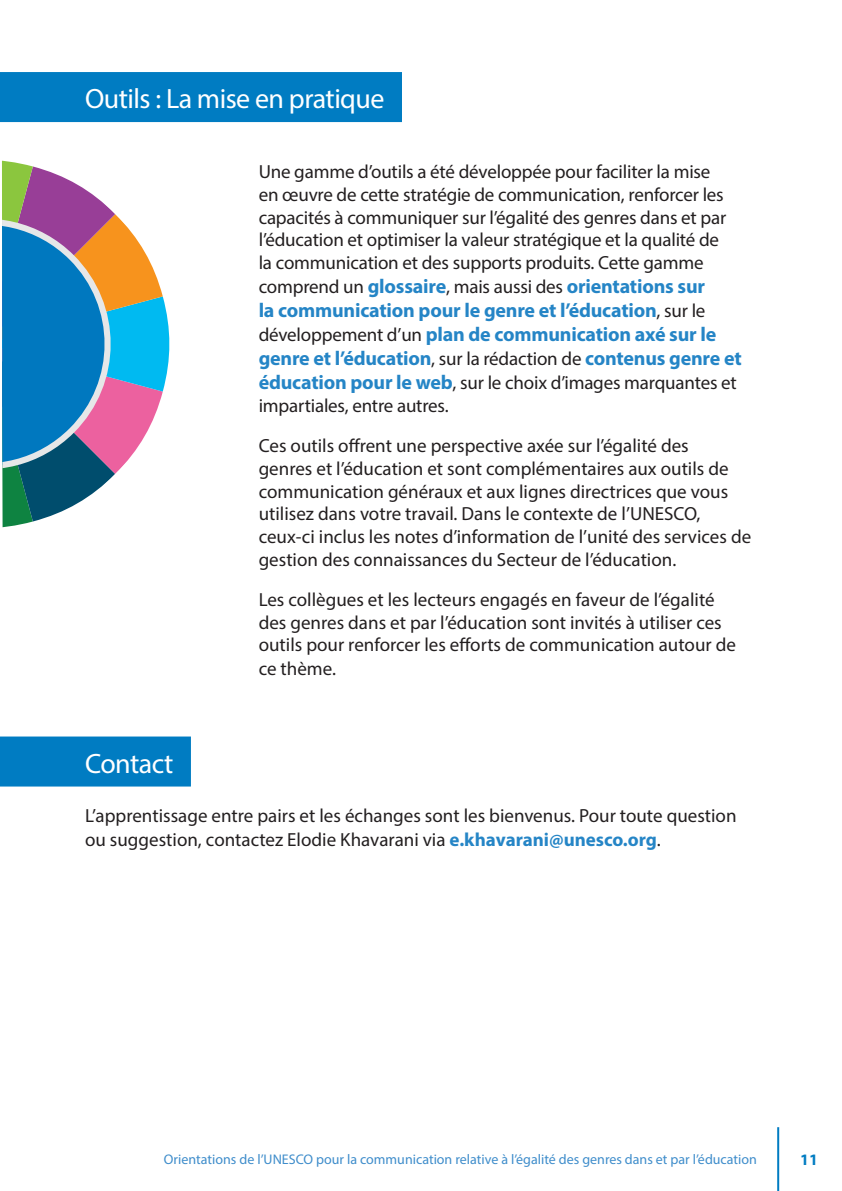
<style>
.page{position:relative;width:842px;height:1191px;background:#fff}
.page>*{position:absolute;margin:0;border:0;box-sizing:border-box;transform-origin:0 0}
.t1{font:28px "Myriad Pro";letter-spacing:-.02em;color:#fff}
.t2{font:700 20px/24px "Myriad Pro";letter-spacing:-.01em;color:#2585c6}
.t3{font:19px/22.8px "Myriad Pro";color:#231f20}
.t4{font:700 16px "Myriad Pro";color:#007cc2}
.t5{font:14px "Myriad Pro";color:#3f8dcb}
.s1{font-weight:400;font-size:19px;color:#231f20}
.s2{font-weight:700;font-size:20px;color:#2585c6}
.s3{font-weight:700;color:#2585c6}
</style>
<div class="page">
<hr style="left:777px;top:1127px;width:2px;height:64px;background:#007cc2">
<div style="left:0;top:72px;width:402px;height:50px;background:#007cc2"></div>
<svg style="left:2px;top:160px;width:168px;height:368px"></svg>
<div style="left:0;top:736px;width:191px;height:50px;background:#007cc2"></div>
<p class="t1" style="left:85px;top:81px;width:301px">Outils : La mise en pratique</p>
<h1 class="t3" style="left:259px;top:160px;width:469px">Une gamme d’outils a été développée pour faciliter la mise en œuvre de cette stratégie de communication, renforcer les capacités à communiquer sur l’égalité des genres dans et par l’éducation et optimiser la valeur stratégique et la qualité de la communication et des supports produits. Cette gamme</h1>
<h1 class="t2" style="left:259px;top:274px;width:485px"><span class="s1">comprend un</span> glossaire<span class="s1">, mais aussi des</span> orientations sur<br>la communication pour le genre et l’éducation<span class="s1">, sur le développement d’un</span> plan de communication axé sur le genre et l’éducation<span class="s1">, sur la rédaction de</span> contenus genre et</h1>
<h1 class="t3" style="left:259px;top:371px;width:480px"><span class="s2">éducation pour le web</span>, sur le choix d’images marquantes et impartiales, entre autres.</h1>
<h1 class="t3" style="left:259px;top:434px;width:494px">Ces outils offrent une perspective axée sur l’égalité des<br>genres et l’éducation et sont complémentaires aux outils de communication généraux et aux lignes directrices que vous utilisez dans votre travail. Dans le contexte de l’UNESCO, ceux‑ci inclus les notes d’information de l’unité des services de gestion des connaissances du Secteur de l’éducation.</h1>
<h1 class="t3" style="left:259px;top:587px;width:479px">Les collègues et les lecteurs engagés en faveur de l’égalité des genres dans et par l’éducation sont invités à utiliser ces outils pour renforcer les efforts de communication autour de ce thème.</h1>
<p class="t1" style="left:85px;top:746px;width:90px">Contact</p>
<p class="t3" style="left:85px;top:803px;width:653px;line-height:24px">L’apprentissage entre pairs et les échanges sont les bienvenus. Pour toute question ou suggestion, contactez Elodie Khavarani via <span class="s3">e.khavarani@unesco.org</span>.</p>
<p class="t5" style="left:164px;top:1151px;width:594px">Orientations de l’UNESCO pour la communication relative à l’égalité des genres dans et par l’éducation</p>
<p class="t4" style="left:800px;top:1149px;width:19px">11</p>
</div>
